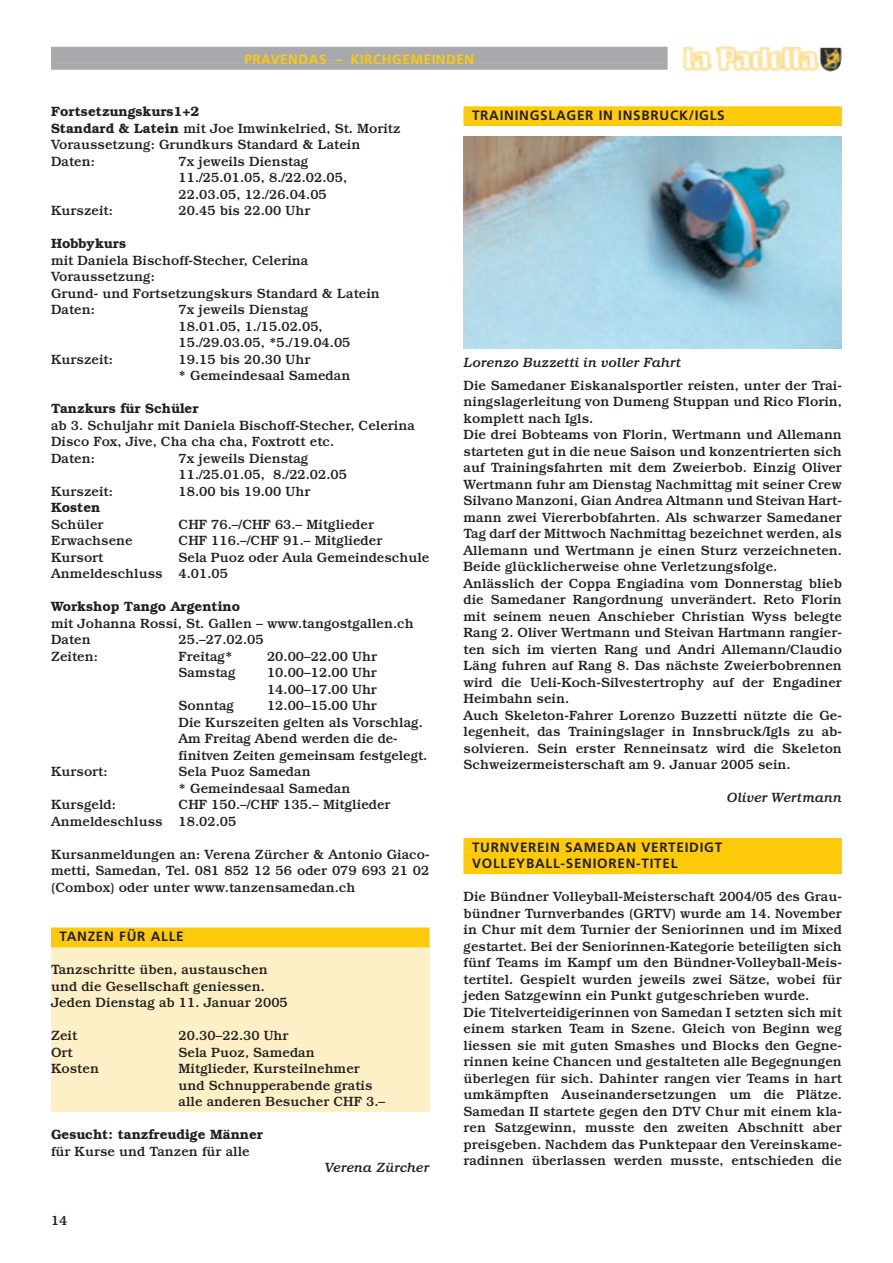
<style>
.page{position:relative;width:893px;height:1263px;background:#fff}
.page>*{position:absolute;margin:0;border:0;box-sizing:border-box;transform-origin:0 0}
.t1{font:500 13.5px/16.5px "Bookman";color:#231f20}
.t2{font:700 13.5px/16.5px "Frutiger";letter-spacing:.055em;color:#231f20}
.t3{font:600 13.5px "Bookman";color:#231f20}
.t4{font:italic 500 13.5px "Bookman";color:#231f20}
.t5{font:700 13.5px "Frutiger";letter-spacing:.04em;color:#feca0a}
.s1{font-weight:600}
</style>
<div class="page">
<div style="left:51px;top:927px;width:378px;height:185px;background:#fef0c6"></div>
<img style="left:683px;top:46px;width:159px;height:26px">
<div style="left:51px;top:47px;width:617px;height:17px;background:#a8a9ad"></div>
<div style="left:51px;top:63px;width:617px;height:7px;background:#a8a9ad"></div>
<div style="left:51px;top:928px;width:378px;height:13px;background:#feca0a"></div>
<div style="left:51px;top:941px;width:378px;height:6px;background:#feca0a"></div>
<div style="left:463px;top:106px;width:379px;height:14px;background:#feca0a"></div>
<div style="left:463px;top:120px;width:379px;height:6px;background:#feca0a"></div>
<div style="left:463px;top:838px;width:379px;height:14px;background:#feca0a"></div>
<div style="left:463px;top:851px;width:379px;height:7px;background:#feca0a"></div>
<div style="left:463px;top:854px;width:379px;height:14px;background:#feca0a"></div>
<div style="left:463px;top:868px;width:379px;height:6px;background:#feca0a"></div>
<img style="left:463px;top:136px;width:379px;height:213px">
<p class="t5" style="left:244px;top:53px;width:231px">PRAVENDAS – KIRCHGEMEINDEN</p>
<p class="t1" style="left:51px;top:105px;width:351px"><span class="s1">Fortsetzungskurs1+2<br>Standard &amp; Latein</span> mit Joe Imwinkelried, St. Moritz<br>Voraussetzung: Grundkurs Standard &amp; Latein<br>Daten:</p>
<p class="t1" style="left:179px;top:154px;width:170px">7x jeweils Dienstag<br>11./25.01.05, 8./22.02.05,<br>22.03.05, 12./26.04.05</p>
<p class="t1" style="left:51px;top:204px;width:63px">Kurszeit:</p>
<p class="t1" style="left:179px;top:204px;width:133px">20.45 bis 22.00 Uhr</p>
<p class="t3" style="left:51px;top:238px;width:77px">Hobbykurs</p>
<p class="t1" style="left:51px;top:253px;width:330px">mit Daniela Bischoff-Stecher, Celerina<br>Voraussetzung:<br>Grund- und Fortsetzungskurs Standard &amp; Latein<br>Daten:</p>
<p class="t1" style="left:179px;top:303px;width:173px">7x jeweils Dienstag<br>18.01.05, 1./15.02.05,<br>15./29.03.05, *5./19.04.05</p>
<p class="t1" style="left:51px;top:352px;width:63px">Kurszeit:</p>
<p class="t1" style="left:179px;top:352px;width:173px">19.15 bis 20.30 Uhr<br>* Gemeindesaal Samedan</p>
<p class="t3" style="left:51px;top:403px;width:149px">Tanzkurs für Schüler</p>
<p class="t1" style="left:51px;top:418px;width:365px">ab 3. Schuljahr mit Daniela Bischoff-Stecher, Celerina<br>Disco Fox, Jive, Cha cha cha, Foxtrott etc.<br>Daten:</p>
<p class="t1" style="left:179px;top:451px;width:170px">7x jeweils Dienstag<br>11./25.01.05, 8./22.02.05</p>
<p class="t1" style="left:51px;top:484px;width:63px">Kurszeit:</p>
<p class="t1" style="left:179px;top:484px;width:133px">18.00 bis 19.00 Uhr</p>
<p class="t3" style="left:51px;top:502px;width:51px">Kosten</p>
<p class="t1" style="left:51px;top:517px;width:54px">Schüler</p>
<p class="t1" style="left:179px;top:517px;width:197px">CHF 76.–/CHF 63.– Mitglieder</p>
<p class="t1" style="left:51px;top:534px;width:83px">Erwachsene</p>
<p class="t1" style="left:179px;top:534px;width:205px">CHF 116.–/CHF 91.– Mitglieder</p>
<p class="t1" style="left:51px;top:550px;width:54px">Kursort</p>
<p class="t1" style="left:51px;top:550px;width:380px;text-indent:128px">Sela Puoz oder Aula Gemeindeschule<br>Anmeldeschluss 4.01.05</p>
<p class="t3" style="left:51px;top:601px;width:191px">Workshop Tango Argentino</p>
<p class="t1" style="left:51px;top:616px;width:364px">mit Johanna Rossi, St. Gallen – www.tangostgallen.ch<br>Daten</p>
<p class="t1" style="left:179px;top:633px;width:87px">25.–27.02.05</p>
<p class="t1" style="left:51px;top:649px;width:48px">Zeiten:</p>
<p class="t1" style="left:179px;top:649px;width:56px">Freitag*</p>
<p class="t1" style="left:267px;top:649px;width:111px">20.00–22.00 Uhr</p>
<p class="t1" style="left:179px;top:666px;width:59px">Samstag</p>
<p class="t1" style="left:267px;top:666px;width:111px">10.00–12.00 Uhr<br>14.00–17.00 Uhr</p>
<p class="t1" style="left:179px;top:699px;width:57px">Sonntag</p>
<p class="t1" style="left:179px;top:699px;width:250px;text-indent:88px">12.00–15.00 Uhr<br>Die Kurszeiten gelten als Vorschlag.<br>Am Freitag Abend werden die de&shy;finitven Zeiten gemeinsam festgelegt.</p>
<p class="t1" style="left:51px;top:765px;width:58px">Kursort:</p>
<p class="t1" style="left:179px;top:765px;width:173px">Sela Puoz Samedan<br>* Gemeindesaal Samedan</p>
<p class="t1" style="left:51px;top:798px;width:66px">Kursgeld:</p>
<p class="t1" style="left:51px;top:798px;width:341px;text-indent:128px">CHF 150.–/CHF 135.– Mitglieder<br>Anmeldeschluss 18.02.05</p>
<p class="t1" style="left:51px;top:847px;width:380px;text-align:justify">Kursanmeldungen an: Verena Zürcher &amp; Antonio Giaco&shy;metti, Samedan, Tel. 081 852 12 56 oder 079 693 21 02 (Combox) oder unter www.tanzensamedan.ch</p>
<p class="t2" style="left:60px;top:929px;width:126px">TANZEN FÜR ALLE</p>
<p class="t1" style="left:51px;top:963px;width:238px">Tanzschritte üben, austauschen und die Gesellschaft geniessen.<br>Jeden Dienstag ab 11. Januar 2005</p>
<p class="t1" style="left:51px;top:1029px;width:28px">Zeit</p>
<p class="t1" style="left:179px;top:1029px;width:111px">20.30–22.30 Uhr</p>
<p class="t1" style="left:51px;top:1045px;width:23px">Ort</p>
<p class="t1" style="left:179px;top:1045px;width:138px">Sela Puoz, Samedan</p>
<p class="t1" style="left:51px;top:1062px;width:50px">Kosten</p>
<p class="t1" style="left:179px;top:1062px;width:208px">Mitglieder, Kursteilnehmer und Schnupperabende gratis alle anderen Besucher CHF 3.–</p>
<p class="t3" style="left:51px;top:1129px;width:214px">Gesucht: tanzfreudige Männer</p>
<p class="t1" style="left:51px;top:1144px;width:200px">für Kurse und Tanzen für alle</p>
<p class="t4" style="left:325px;top:1163px;width:106px">Verena Zürcher</p>
<p class="t1" style="left:51px;top:1213px;width:18px">14</p>
<p class="t2" style="left:472px;top:108px;width:254px">TRAININGSLAGER IN INSBRUCK/IGLS</p>
<p class="t4" style="left:463px;top:357px;width:219px">Lorenzo Buzzetti in voller Fahrt</p>
<p class="t1" style="left:463px;top:378px;width:380px">Die Samedaner Eiskanalsportler reisten, unter der Trai&shy;ningslagerleitung von Dumeng Stuppan und Rico Florin, komplett nach Igls.<br>Die drei Bobteams von Florin, Wertmann und Allemann starteten gut in die neue Saison und konzentrierten sich auf Trainingsfahrten mit dem Zweierbob. Einzig Oliver Wertmann fuhr am Dienstag Nachmittag mit seiner Crew Silvano Manzoni, Gian Andrea Altmann und Steivan Hart&shy;mann zwei Viererbobfahrten. Als schwarzer Samedaner Tag darf der Mittwoch Nachmittag bezeichnet werden, als Allemann und Wertmann je einen Sturz verzeichneten.<br>Beide glücklicherweise ohne Verletzungsfolge.<br>Anlässlich der Coppa Engiadina vom Donnerstag blieb die Samedaner Rangordnung unverändert. Reto Florin mit seinem neuen Anschieber Christian Wyss belegte Rang 2. Oliver Wertmann und Steivan Hartmann rangier&shy;ten sich im vierten Rang und Andri Allemann/Claudio Läng fuhren auf Rang 8. Das nächste Zweierbobrennen wird die Ueli-Koch-Silvestertrophy auf der Engadiner Heimbahn sein.<br>Auch Skeleton-Fahrer Lorenzo Buzzetti nützte die Ge&shy;legenheit, das Trainingslager in Innsbruck/Igls zu ab&shy;solvieren. Sein erster Renneinsatz wird die Skeleton Schweizermeisterschaft am 9. Januar 2005 sein.</p>
<p class="t4" style="left:727px;top:792px;width:117px">Oliver Wertmann</p>
<p class="t2" style="left:472px;top:840px;width:252px">TURNVEREIN SAMEDAN VERTEIDIGT<br>VOLLEYBALL-SENIOREN-TITEL</p>
<p class="t1" style="left:463px;top:889px;width:380px">Die Bündner Volleyball-Meisterschaft 2004/05 des Grau&shy;bündner Turnverbandes (GRTV) wurde am 14. November in Chur mit dem Turnier der Seniorinnen und im Mixed gestartet. Bei der Seniorinnen-Kategorie beteiligten sich fünf Teams im Kampf um den Bündner-Volleyball-Meis&shy;tertitel. Gespielt wurden jeweils zwei Sätze, wobei für jeden Satzgewinn ein Punkt gutgeschrieben wurde.<br>Die Titelverteidigerinnen von Samedan I setzten sich mit einem starken Team in Szene. Gleich von Beginn weg liessen sie mit guten Smashes und Blocks den Gegne&shy;rinnen keine Chancen und gestalteten alle Begegnungen überlegen für sich. Dahinter rangen vier Teams in hart umkämpften Auseinandersetzungen um die Plätze.<br>Samedan II startete gegen den DTV Chur mit einem kla&shy;ren Satzgewinn, musste den zweiten Abschnitt aber preisgeben. Nachdem das Punktepaar den Vereinskame&shy;radinnen überlassen werden musste, entschieden die</p>
</div>
